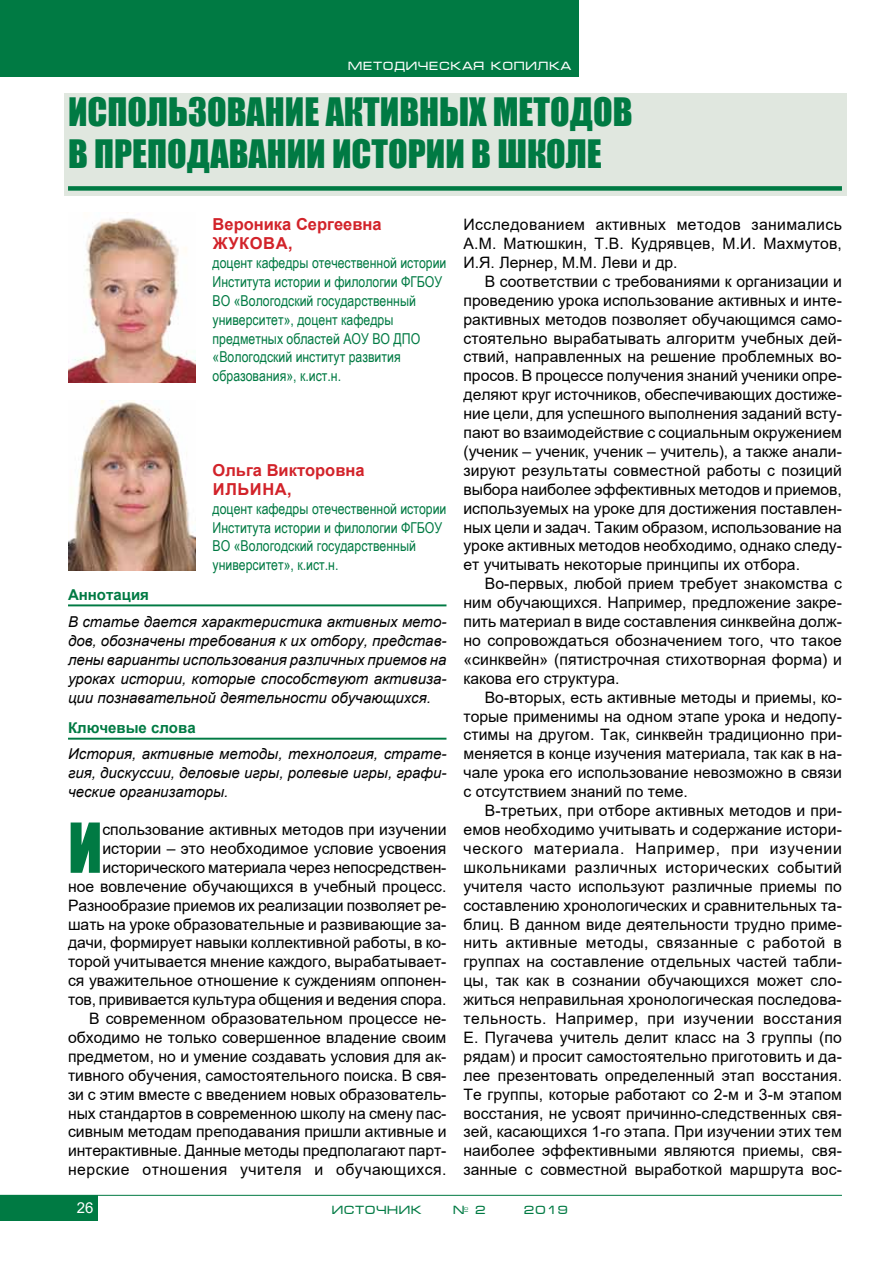
<style>
.page{position:relative;width:893px;height:1263px;background:#fff}
.page>*{position:absolute;margin:0;border:0;box-sizing:border-box;transform-origin:0 0}
.t1{font:63.6px "Impact";color:#007a43}
.t2{font:36px/42px "Impact";color:#007a43}
.t3{font:700 16.5px/18.9px "Arial";color:#d2232a}
.t4{font:15.75px/18.9px "Arial";color:#000;text-align:justify}
.t5{font:italic 15px/18.9px "Arial";color:#000;text-align:justify}
.t6{font:15px/18.9px "Arial Narrow";color:#007a43}
.t7{font:700 15px "Arial";color:#007a43}
.t8{font:15px "Arial";color:#fff}
.t9{font:12px "Micra";color:#fff}
.t10{font:12px "Micra";color:#007a43}
</style>
<div class="page">
<div style="left:0;top:1195px;width:98px;height:26px;background:#007a43"></div>
<hr style="left:0;top:1195px;width:842px;height:1px;background:#007a43">
<div style="left:0;top:0;width:578px;height:77px;background:#007a43"></div>
<div style="left:64px;top:93px;width:782px;height:102px;background:#e0e7df"></div>
<div style="left:68px;top:186px;width:774px;height:5px;background:#007a43"></div>
<hr style="left:68px;top:604px;width:378px;height:2px;background:#007a43">
<hr style="left:68px;top:738px;width:378px;height:2px;background:#007a43">
<img style="left:68px;top:218px;width:128px;height:164px">
<img style="left:68px;top:400px;width:128px;height:170px">
<p class="t9" style="left:348px;top:60px;width:226px">методическая копилка</p>
<h2 class="t2" style="left:68px;top:90px;width:566px">Использование активных методов в преподавании истории в школе</h2>
<p class="t3" style="left:213px;top:215px;width:171px">Вероника Сергеевна<br>Жукова</p>
<p class="t3" style="left:288px;top:234px;width:6px">,</p>
<p class="t6" style="left:213px;top:253px;width:235px">доцент кафедры отечественной истории<br>Института истории и филологии ФГБОУ<br>ВО «Вологодский государственный университет», доцент кафедры предметных областей АОУ ВО ДПО «Вологодский институт развития образования», к.ист.н.</p>
<p class="t3" style="left:213px;top:461px;width:154px">Ольга Викторовна<br>Ильина</p>
<p class="t3" style="left:287px;top:480px;width:6px">,</p>
<p class="t6" style="left:213px;top:498px;width:235px">доцент кафедры отечественной истории Института истории и филологии ФГБОУ ВО «Вологодский государственный университет», к.ист.н.</p>
<p class="t7" style="left:68px;top:584px;width:83px">Аннотация</p>
<p class="t5" style="left:68px;top:612px;width:380px">В статье дается характеристика активных мето&shy;дов, обозначены требования к их отбору, представ&shy;лены варианты использования различных приемов на уроках истории, которые способствуют активиза&shy;ции познавательной деятельности обучающихся.</p>
<p class="t7" style="left:68px;top:718px;width:129px">Ключевые слова</p>
<p class="t5" style="left:68px;top:745px;width:380px">История, активные методы, технология, страте&shy;гия, дискуссии, деловые игры, ролевые игры, графи&shy;ческие организаторы.</p>
<h1 class="t1" style="left:68px;top:798px;width:36px">И</h1>
<p class="t4" style="left:68px;top:820px;width:380px;text-align:right">спользование активных методов при изучении истории – это необходимое условие усвоения исторического материала через непосредствен-<br>ное вовлечение обучающихся в учебный процесс.<br>Разнообразие приемов их реализации позволяет ре&shy;шать на уроке образовательные и развивающие за&shy;дачи, формирует навыки коллективной работы, в ко&shy;торой учитывается мнение каждого, вырабатывает&shy;ся уважительное отношение к суждениям оппонен&shy;тов, прививается культура общения и ведения спора.<br>В современном образовательном процессе не&shy;обходимо не только совершенное владение своим предметом, но и умение создавать условия для ак&shy;тивного обучения, самостоятельного поиска. В свя&shy;зи с этим вместе с введением новых образователь&shy;ных стандартов в современною школу на смену пас&shy;сивным методам преподавания пришли активные и интерактивные. Данные методы предполагают парт&shy;нерские отношения учителя и обучающихся.</p>
<p class="t4" style="left:463px;top:215px;width:380px">Исследованием активных методов занимались А.М. Матюшкин, Т.В. Кудрявцев, М.И. Махмутов, И.Я. Лернер, М.М. Леви и др.</p>
<p class="t4" style="left:463px;top:272px;width:380px;text-indent:21px">В соответствии с требованиями к организации и проведению урока использование активных и инте&shy;рактивных методов позволяет обучающимся само&shy;стоятельно вырабатывать алгоритм учебных дей&shy;ствий, направленных на решение проблемных во&shy;просов. В процессе получения знаний ученики опре&shy;деляют круг источников, обеспечивающих достиже&shy;ние цели, для успешного выполнения заданий всту&shy;пают во взаимодействие с социальным окружением (ученик – ученик, ученик – учитель), а также анали&shy;зируют результаты совместной работы с позиций выбора наиболее эффективных методов и приемов, используемых на уроке для достижения поставлен&shy;ных цели и задач. Таким образом, использование на уроке активных методов необходимо, однако следу&shy;ет учитывать некоторые принципы их отбора.</p>
<p class="t4" style="left:463px;top:574px;width:380px;text-indent:21px">Во-первых, любой прием требует знакомства с ним обучающихся. Например, предложение закре&shy;пить материал в виде составления синквейна долж&shy;но сопровождаться обозначением того, что такое «синквейн» (пятистрочная стихотворная форма) и какова его структура.</p>
<p class="t4" style="left:463px;top:688px;width:380px;text-indent:21px">Во-вторых, есть активные методы и приемы, ко&shy;торые применимы на одном этапе урока и недопу&shy;стимы на другом. Так, синквейн традиционно при&shy;меняется в конце изучения материала, так как в на&shy;чале урока его использование невозможно в связи с отсутствием знаний по теме.</p>
<p class="t4" style="left:463px;top:801px;width:380px;text-indent:21px">В-третьих, при отборе активных методов и при&shy;емов необходимо учитывать и содержание истори&shy;ческого материала. Например, при изучении школьниками различных исторических событий учителя часто используют различные приемы по составлению хронологических и сравнительных та&shy;блиц. В данном виде деятельности трудно приме&shy;нить активные методы, связанные с работой в группах на составление отдельных частей табли&shy;цы, так как в сознании обучающихся может сло&shy;житься неправильная хронологическая последова&shy;тельность. Например, при изучении восстания Е. Пугачева учитель делит класс на 3 группы (по рядам) и просит самостоятельно приготовить и да&shy;лее презентовать определенный этап восстания.<br>Те группы, которые работают со 2-м и 3-м этапом восстания, не усвоят причинно-следственных свя&shy;зей, касающихся 1-го этапа. При изучении этих тем наиболее эффективными являются приемы, свя&shy;занные с совместной выработкой маршрута вос-</p>
<p class="t8" style="left:77px;top:1198px;width:18px">26</p>
<p class="t10" style="left:332px;top:1203px;width:92px">ИСТОЧНИК</p>
<p class="t10" style="left:453px;top:1203px;width:35px">№ 2</p>
<p class="t10" style="left:524px;top:1203px;width:46px">2019</p>
</div>
